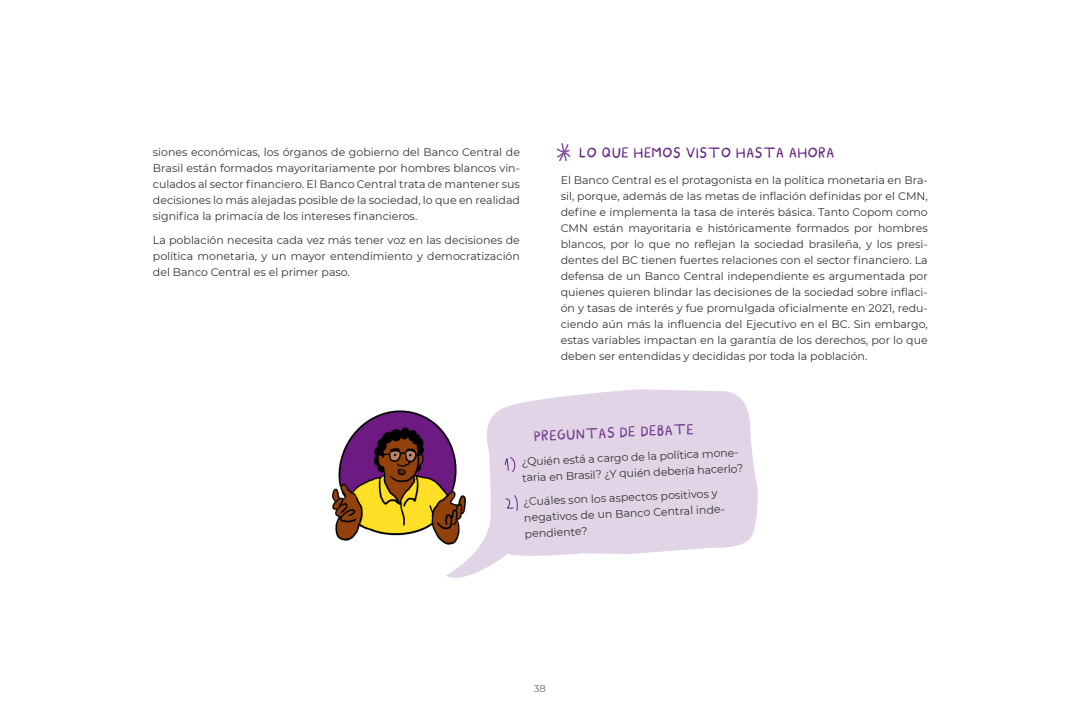
<style>
.page{position:relative;width:1080px;height:720px;background:#fff}
.page>*{position:absolute;margin:0;border:0;box-sizing:border-box;transform-origin:0 0}
.t1{font:18px "Myfont";color:#652580}
.Gazetinha{font:18px "Myfont";color:#743b8d}
.t2{font:11px/16px "Montserrat";color:#333;text-align:justify}
.t3{font:10px "Montserrat";color:#6b6b6b}
</style>
<div class="page">
<img style="left:332px;top:410px;width:114px;height:134px">
<svg style="left:446px;top:389px;width:312px;height:189px;fill:#e0d4e6"></svg>
<svg style="left:505px;top:494px;width:13px;height:18px"></svg>
<svg style="left:504px;top:455px;width:13px;height:18px"></svg>
<svg style="left:556px;top:143px;width:15px;height:19px"></svg>
<svg style="left:674px;top:424px;width:19px;height:11px"></svg>
<p class="t2" style="left:153px;top:144px;width:369px">siones económicas, los órganos de gobierno del Banco Central de Brasil están formados mayoritariamente por hombres blancos vin&shy;culados al sector financiero. El Banco Central trata de mantener sus decisiones lo más alejadas posible de la sociedad, lo que en realidad significa la primacía de los intereses financieros.</p>
<p class="t2" style="left:153px;top:232px;width:369px">La población necesita cada vez más tener voz en las decisiones de política monetaria, y un mayor entendimiento y democratización del Banco Central es el primer paso.</p>
<p class="t1" style="left:579px;top:143px;width:75px">LO QUE HEMOS</p>
<p class="t1" style="left:685px;top:143px;width:132px">VISTO HASTA AHORA</p>
<p class="t2" style="left:561px;top:172px;width:369px">El Banco Central es el protagonista en la política monetaria en Bra&shy;sil, porque, además de las metas de inflación definidas por el CMN, define e implementa la tasa de interés básica. Tanto Copom como CMN están mayoritaria e históricamente formados por hombres blancos, por lo que no reflejan la sociedad brasileña, y los presi&shy;dentes del BC tienen fuertes relaciones con el sector financiero. La defensa de un Banco Central independiente es argumentada por quienes quieren blindar las decisiones de la sociedad sobre inflaci&shy;ón y tasas de interés y fue promulgada oficialmente en 2021, redu&shy;ciendo aún más la influencia del Ejecutivo en el BC. Sin embargo, estas variables impactan en la garantía de los derechos, por lo que deben ser entendidas y decididas por toda la población.</p>
<p class="Gazetinha" style="left:533px;top:426px;width:117px;rotate:-2deg">PREGUN TAS DE DEBA</p>
<p class="t2" style="left:521px;top:452px;width:223px;rotate:-2deg">¿Quién está a cargo de la política mone&shy;taria en Brasil? ¿Y quién debería hacerlo?</p>
<p class="t2" style="left:523px;top:492px;width:204px;line-height:16.3px;text-align:left;rotate:-2deg">¿Cuáles son los aspectos positivos y negativos de un Banco Central inde&shy;pendiente?</p>
<p class="t3" style="left:534px;top:681px;width:14px">38</p>
</div>
